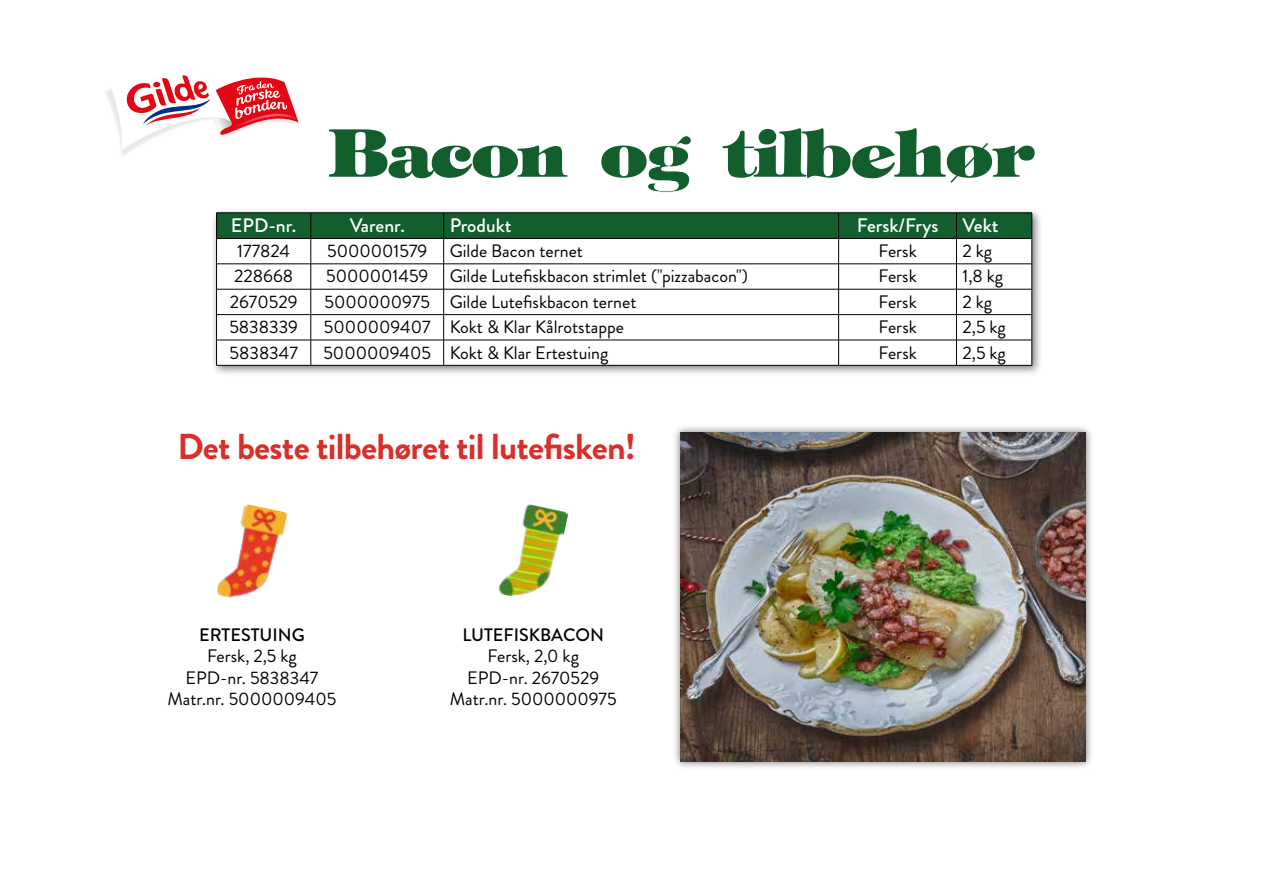
<style>
.page{position:relative;width:1263px;height:893px;background:#fff}
.page>*{position:absolute;margin:0;border:0;box-sizing:border-box;transform-origin:0 0}
.t1{font:66px "VPS An Giang Thuong";color:#125e2d}
.t2{font:700 36px "Brandon Grotesque";letter-spacing:-.02em;color:#d92e29}
.t3{font:500 19.5px "Brandon Grotesque";color:#fff}
.t4{font:18px/21.6px "Brandon Grotesque";color:#000;text-align:center}
.t5{font:500 18px "Brandon Grotesque";color:#000}
</style>
<div class="page">
<div style="left:672px;top:424px;width:422px;height:346px;background:#000;opacity:.57"></div>
<img style="left:681px;top:433px;width:404px;height:329px">
<div style="left:211px;top:208px;width:832px;height:169px;background:#000;opacity:.51"></div>
<svg style="left:216px;top:213px;width:816px;height:152px"></svg>
<hr style="left:216px;top:365px;width:95px;height:1px;background:#000">
<hr style="left:311px;top:365px;width:133px;height:1px;background:#000">
<hr style="left:444px;top:365px;width:395px;height:1px;background:#000">
<hr style="left:839px;top:365px;width:117px;height:1px;background:#000">
<hr style="left:956px;top:365px;width:76px;height:1px;background:#000">
<svg style="left:111px;top:75px;width:188px;height:75px"></svg>
<svg style="left:950px;top:143px;width:38px;height:40px"></svg>
<img style="left:498px;top:504px;width:70px;height:93px">
<img style="left:217px;top:504px;width:70px;height:94px">
<h1 class="t1" style="left:329px;top:98px;width:704px">Bacon og tilbehor</h1>
<p class="t3" style="left:231px;top:212px;width:67px">EPD-nr.</p>
<p class="t3" style="left:350px;top:212px;width:57px">Varenr.</p>
<p class="t3" style="left:450px;top:212px;width:63px">Produkt</p>
<p class="t3" style="left:857px;top:212px;width:143px">Fersk/Frys Vekt</p>
<p class="t4" style="left:237px;top:240px;width:55px">177824</p>
<p class="t4" style="left:327px;top:240px;width:257px">5000001579 Gilde Bacon ternet</p>
<p class="t4" style="left:878px;top:240px;width:40px">Fersk</p>
<p class="t4" style="left:962px;top:240px;width:31px">2 kg</p>
<p class="t4" style="left:234px;top:266px;width:60px">228668</p>
<p class="t4" style="left:326px;top:266px;width:423px">5000001459 Gilde Lutefiskbacon strimlet ("pizzabacon")</p>
<p class="t4" style="left:878px;top:266px;width:40px">Fersk</p>
<p class="t4" style="left:962px;top:266px;width:42px">1,8 kg</p>
<p class="t4" style="left:230px;top:291px;width:69px">2670529</p>
<p class="t4" style="left:324px;top:291px;width:314px">5000000975 Gilde Lutefiskbacon ternet</p>
<p class="t4" style="left:878px;top:291px;width:40px">Fersk</p>
<p class="t4" style="left:962px;top:291px;width:31px">2 kg</p>
<p class="t4" style="left:229px;top:316px;width:70px">5838339</p>
<p class="t4" style="left:324px;top:316px;width:301px">5000009407 Kokt &amp; Klar Kålrotstappe</p>
<p class="t4" style="left:878px;top:316px;width:40px">Fersk</p>
<p class="t4" style="left:962px;top:316px;width:45px">2,5 kg</p>
<p class="t4" style="left:229px;top:342px;width:70px">5838347</p>
<p class="t4" style="left:323px;top:342px;width:286px">5000009405 Kokt &amp; Klar Ertestuing</p>
<p class="t4" style="left:878px;top:342px;width:40px">Fersk</p>
<p class="t4" style="left:962px;top:342px;width:45px">2,5 kg</p>
<h2 class="t2" style="left:177px;top:421px;width:460px">Det beste tilbehøret til lutefisken!</h2>
<p class="t5" style="left:199px;top:622px;width:107px">ERTESTUING</p>
<p class="t4" style="left:167px;top:645px;width:171px">Fersk, 2,5 kg<br>EPD-nr. 5838347<br>Matr.nr. 5000009405</p>
<p class="t5" style="left:462px;top:622px;width:143px">LUTEFISKBACON</p>
<p class="t4" style="left:450px;top:645px;width:168px">Fersk, 2,0 kg<br>EPD-nr. 2670529<br>Matr.nr. 5000000975</p>
</div>
